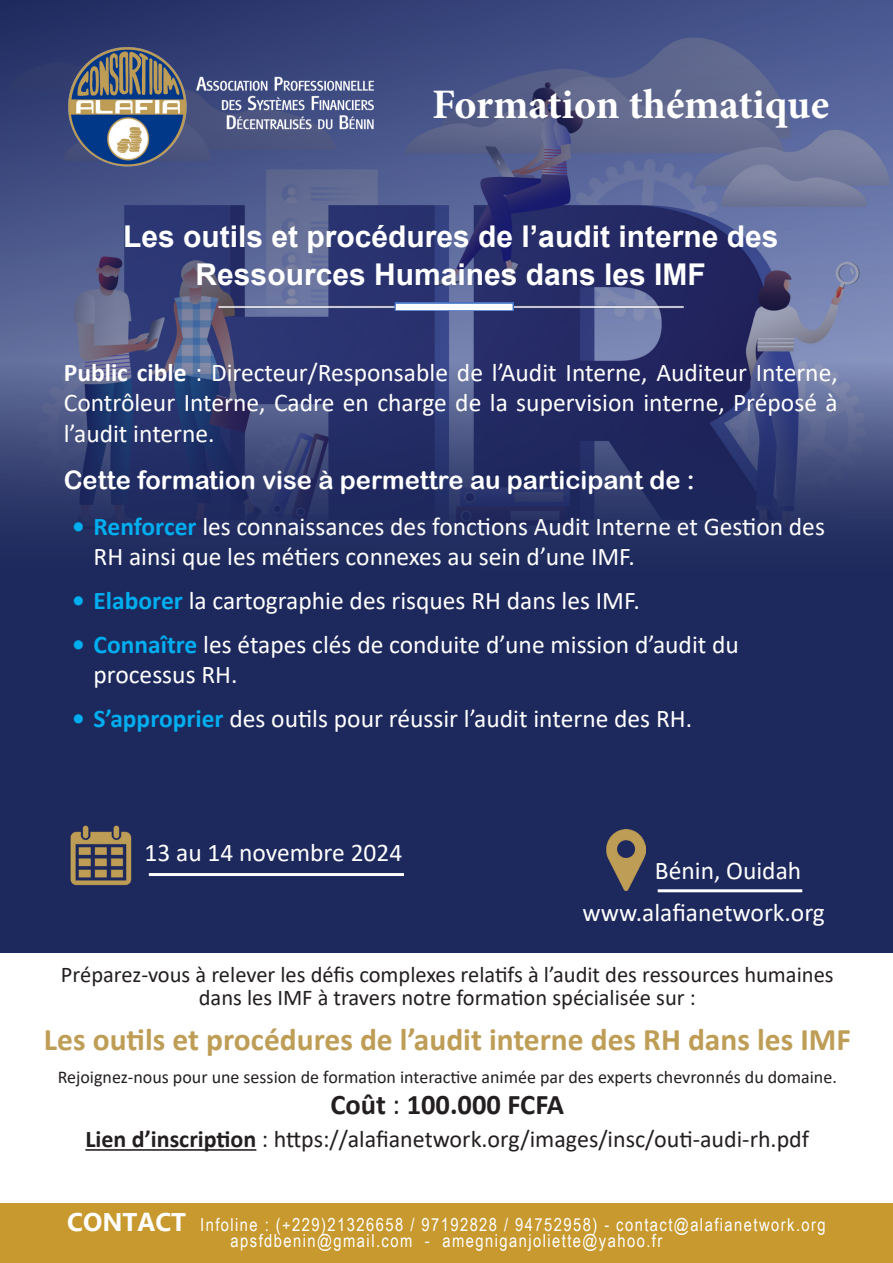
<style>
.page{position:relative;width:893px;height:1263px;background:#fff}
.page>*{position:absolute;margin:0;border:0;box-sizing:border-box;transform-origin:0 0}
.t1{font:700 42px "Minion Pro";letter-spacing:-.005em;color:#fff}
.t2{font:700 31.5px "Calibri";color:#be9d56}
.t3{font:700 30px/37.5px "Arial";color:#fff;text-align:center}
.t4{font:700 28.5px "Calibri";color:#231f20}
.t5{font:25.5px/30.6px "Calibri";color:#fff}
.t6{font:25.5px "Arial Rounded MT Bold";color:#fff}
.t7{font:24px "Calibri";color:#231f20}
.t8{font:22.5px/22.5px "Calibri";color:#231f20;text-align:center}
.t9{font:18px "Arial Narrow";letter-spacing:.08em;color:#fff}
.t10{font:18px "Calibri";color:#231f20}
.s1{font-weight:700}
.s2{font-weight:700;color:#00aeef}
.s3{font-weight:400}
.s4{font-family:"Ebrima";font-weight:700;font-size:25.5px}
</style>
<div class="page">
<div style="left:0;top:0;width:893px;height:952px;background:#1d285c"></div>
<img style="left:0;top:0;width:893px;height:529px">
<div style="left:0;top:1203px;width:893px;height:60px;background:#c7992e"></div>
<hr style="left:85px;top:1149px;width:171px;height:2px;background:#231f20">
<img style="left:218px;top:303px;width:466px;height:7px">
<img style="left:64px;top:43px;width:319px;height:127px">
<img style="left:607px;top:829px;width:39px;height:61px">
<img style="left:70px;top:825px;width:62px;height:61px">
<hr style="left:149px;top:873px;width:255px;height:3px;background:#fff">
<hr style="left:658px;top:889px;width:144px;height:3px;background:#fff">
<p class="t1" style="left:432px;top:75px;width:399px">Formation thématique</p>
<p class="t3" style="left:123px;top:218px;width:657px">Les outils et procédures de l’audit interne des<br>Ressources Humaines dans les IMF</p>
<p class="t5" style="left:64px;top:356px;width:775px;text-align:justify"><span class="s1">Public cible</span> : Directeur/Responsable de l’Audit Interne, Auditeur Interne, Contrôleur Interne, Cadre en charge de la supervision interne, Préposé à l’audit interne.</p>
<p class="t6" style="left:64px;top:465px;width:633px">Cette formation vise à permettre au participant de :</p>
<p class="t5" style="left:94px;top:510px;width:733px;line-height:30px;text-indent:-21px"><span class="s2">• Renforcer</span> les connaissances des fonctions Audit Interne et Gestion des<br>RH ainsi que les métiers connexes au sein d’une IMF.</p>
<p class="t5" style="left:72px;top:584px;width:569px"><span class="s2">• Elaborer</span> la cartographie des risques RH dans les IMF.</p>
<p class="t5" style="left:94px;top:629px;width:647px;line-height:30px;text-indent:-21px"><span class="s2">• Connaître</span> les étapes clés de conduite d’une mission d’audit du processus RH.</p>
<p class="t5" style="left:72px;top:702px;width:621px"><span class="s2">• S’approprier</span> des outils pour réussir l’audit interne des RH.</p>
<p class="t5" style="left:145px;top:837px;width:259px">13 au 14 novembre 2024</p>
<p class="t5" style="left:655px;top:854px;width:148px">Bénin, Ouidah</p>
<p class="t5" style="left:583px;top:896px;width:244px">www.alafianetwork.org</p>
<p class="t8" style="left:61px;top:963px;width:774px">Préparez-vous à relever les défis complexes relatifs à l’audit des ressources humaines dans les IMF à travers notre formation spécialisée sur :</p>
<p class="t2" style="left:44px;top:1017px;width:808px">Les outils et procédures de l’audit interne des RH dans les IMF</p>
<p class="t10" style="left:58px;top:1064px;width:781px">Rejoignez-nous pour une session de formation interactive animée par des experts chevronnés du domaine.</p>
<p class="t4" style="left:331px;top:1084px;width:235px">Coût <span class="s3">:</span> 100.000 FCFA</p>
<p class="t7" style="left:85px;top:1122px;width:725px"><span class="s1">Lien d’inscription</span> : https://alafianetwork.org/images/insc/outi-audi-rh.pdf</p>
<p class="t9" style="left:67px;top:1211px;width:760px"><span class="s4">CONTACT</span> Infoline : (+229)21326658 / 97192828 / 94752958) - contact@alafianetwork.org</p>
<p class="t9" style="left:231px;top:1228px;width:433px">apsfdbenin@gmail.com - amegniganjoliette@yahoo.fr</p>
</div>
